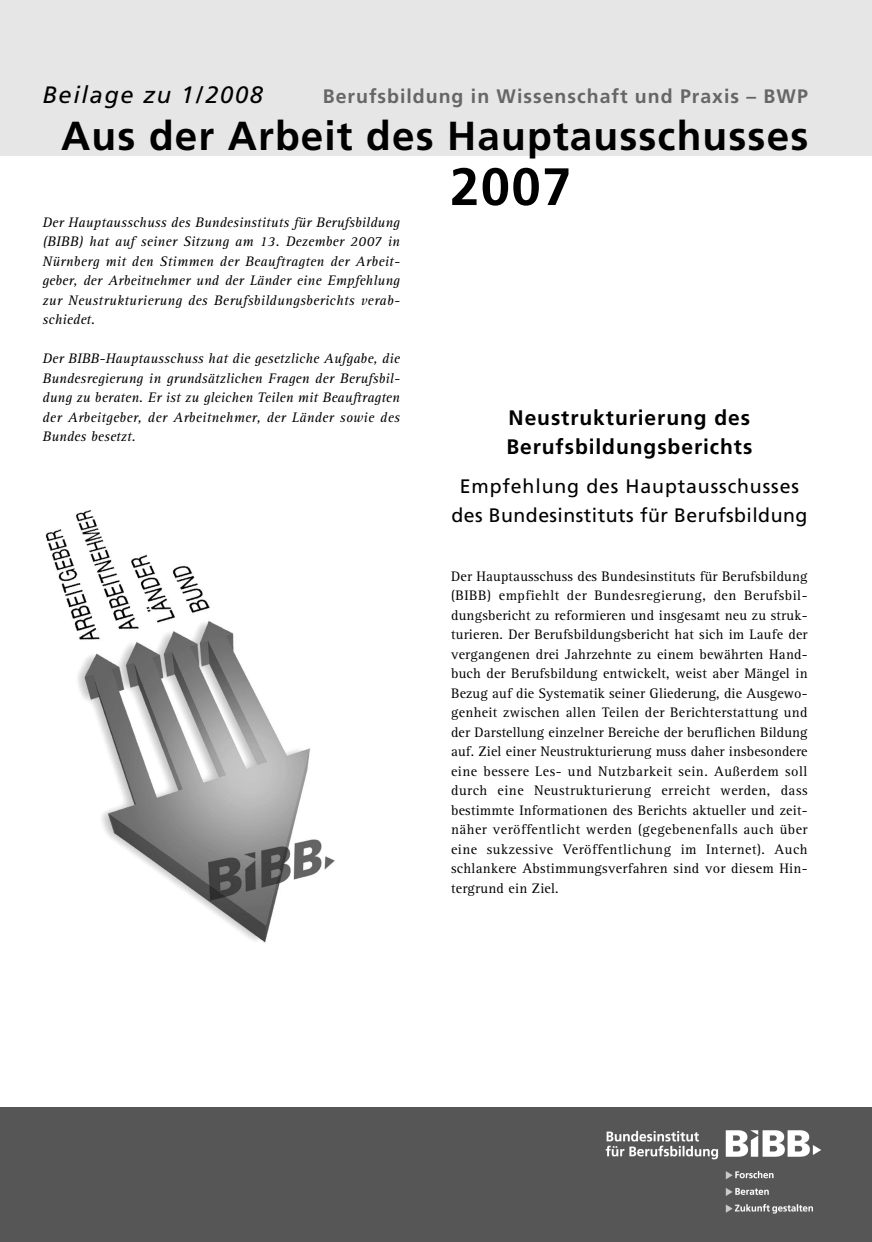
<style>
.page{position:relative;width:872px;height:1242px;background:#fff}
.page>*{position:absolute;margin:0;border:0;box-sizing:border-box;transform-origin:0 0}
.t1{font:700 52.5px "Frutiger";color:#000}
.t2{font:700 40.5px "Frutiger";letter-spacing:.03em;color:#000}
.t3{font:italic 23.7px "Frutiger";letter-spacing:.065em;color:#000}
.t4{font:700 21px/29.2px "Frutiger";letter-spacing:.045em;color:#000}
.t5{font:19.5px/29.2px "Frutiger";letter-spacing:.02em;color:#000;text-align:center}
.t6{font:700 19.5px "Frutiger";letter-spacing:.05em;color:#666}
.t7{font:14.25px/19.5px "Rotis Serif";letter-spacing:.02em;color:#000;text-align:justify}
.t8{font:italic 14.25px/19.5px "Rotis Serif";letter-spacing:.02em;color:#000;text-align:justify}
</style>
<div class="page">
<div style="left:0;top:0;width:872px;height:155px;background:#e6e6e6"></div>
<div style="left:0;top:1107px;width:872px;height:135px;background:#565656"></div>
<img style="left:45px;top:510px;width:290px;height:433px">
<h3 class="t3" style="left:43px;top:85px;width:222px">Beilage zu 1/2008</h3>
<h3 class="t6" style="left:323px;top:88px;width:486px">Berufsbildung in Wissenschaft und Praxis – BWP</h3>
<h2 class="t2" style="left:61px;top:120px;width:748px">Aus der Arbeit des Hauptausschusses</h2>
<h1 class="t1" style="left:450px;top:166px;width:123px">2007</h1>
<p class="t8" style="left:43px;top:214px;width:359px">Der Hauptausschuss des Bundesinstituts für Berufsbildung (BIBB) hat auf seiner Sitzung am 13. Dezember 2007 in Nürnberg mit den Stimmen der Beauftragten der Arbeit&shy;geber, der Arbeitnehmer und der Länder eine Empfehlung zur Neustrukturierung des Berufsbildungsberichts verab&shy;schiedet.</p>
<p class="t8" style="left:43px;top:350px;width:359px">Der BIBB-Hauptausschuss hat die gesetzliche Aufgabe, die Bundesregierung in grundsätzlichen Fragen der Berufsbil&shy;dung zu beraten. Er ist zu gleichen Teilen mit Beauftragten der Arbeitgeber, der Arbeitnehmer, der Länder sowie des Bundes besetzt.</p>
<h3 class="t4" style="left:506px;top:404px;width:247px">Neustrukturierung des<br>Berufsbildungsberichts</h3>
<h3 class="t5" style="left:451px;top:473px;width:357px">Empfehlung des Hauptausschusses des Bundesinstituts für Berufsbildung</h3>
<p class="t7" style="left:451px;top:568px;width:358px">Der Hauptausschuss des Bundesinstituts für Berufsbildung (BIBB) empfiehlt der Bundesregierung, den Berufsbil&shy;dungsbericht zu reformieren und insgesamt neu zu struk&shy;turieren. Der Berufsbildungsbericht hat sich im Laufe der vergangenen drei Jahrzehnte zu einem bewährten Hand&shy;buch der Berufsbildung entwickelt, weist aber Mängel in Bezug auf die Systematik seiner Gliederung, die Ausgewo&shy;genheit zwischen allen Teilen der Berichterstattung und der Darstellung einzelner Bereiche der beruflichen Bildung auf. Ziel einer Neustrukturierung muss daher insbesondere eine bessere Les- und Nutzbarkeit sein. Außerdem soll durch eine Neustrukturierung erreicht werden, dass bestimmte Informationen des Berichts aktueller und zeit&shy;näher veröffentlicht werden (gegebenenfalls auch über eine sukzessive Veröffentlichung im Internet). Auch schlankere Abstimmungsverfahren sind vor diesem Hin&shy;tergrund ein Ziel.</p>
</div>
